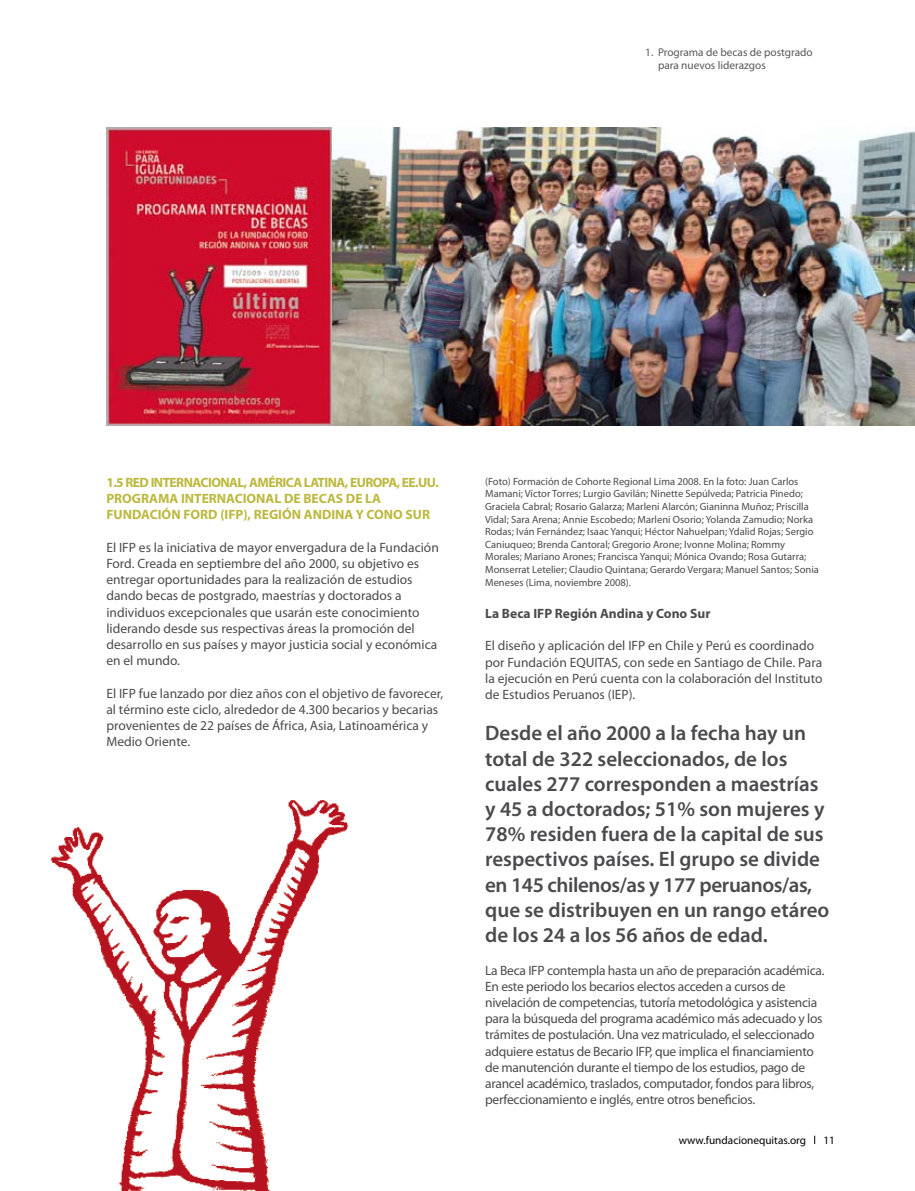
<style>
.page{position:relative;width:915px;height:1191px;background:#fff}
.page>*{position:absolute;margin:0;border:0;box-sizing:border-box;transform-origin:0 0}
.t1{font:600 21px/25.2px "Myriad Pro";color:#4b4b4d}
.t2{font:13.5px/16.2px "Myriad Pro";color:#4b4b4d}
.t3{font:13.5px/16.2px "Myriad Pro";letter-spacing:-.02em;color:#4b4b4d}
.t4{font:700 13.5px/16.2px "Myriad Pro";color:#bcb940}
.t5{font:700 13.5px "Myriad Pro";color:#4b4b4d}
.t6{font:11.25px/13.5px "Myriad Pro";color:#58585a}
.t7{font:11.25px "Myriad Pro";color:#000}
.t8{font:10.5px/12.6px "Myriad Pro";color:#4b4b4d}
</style>
<div class="page">
<img style="left:51px;top:800px;width:298px;height:391px">
<img style="left:106px;top:128px;width:808px;height:297px">
<p class="t6" style="left:657px;top:45px;width:156px;text-indent:-13px">1. Programa de becas de postgrado para nuevos liderazgos</p>
<p class="t4" style="left:106px;top:474px;width:334px">1.5 RED INTERNACIONAL, AMÉRICA LATINA, EUROPA, EE.UU.<br>PROGRAMA INTERNACIONAL DE BECAS DE LA<br>FUNDACIÓN FORD (IFP), REGIÓN ANDINA Y CONO SUR</p>
<p class="t2" style="left:106px;top:539px;width:334px">El IFP es la iniciativa de mayor envergadura de la Fundación Ford. Creada en septiembre del año 2000, su objetivo es entregar oportunidades para la realización de estudios dando becas de postgrado, maestrías y doctorados a individuos excepcionales que usarán este conocimiento liderando desde sus respectivas áreas la promoción del desarrollo en sus países y mayor justicia social y económica en el mundo.</p>
<p class="t2" style="left:106px;top:685px;width:338px">El IFP fue lanzado por diez años con el objetivo de favorecer, al término este ciclo, alrededor de 4.300 becarios y becarias provenientes de 22 países de África, Asia, Latinoamérica y Medio Oriente.</p>
<p class="t8" style="left:485px;top:475px;width:335px">(Foto) Formación de Cohorte Regional Lima 2008. En la foto: Juan Carlos Mamani; Víctor Torres; Lurgio Gavilán; Ninette Sepúlveda; Patricia Pinedo; Graciela Cabral; Rosario Galarza; Marleni Alarcón; Gianinna Muñoz; Priscilla Vidal; Sara Arena; Annie Escobedo; Marleni Osorio; Yolanda Zamudio; Norka Rodas; Iván Fernández; Isaac Yanqui; Héctor Nahuelpan; Ydalid Rojas; Sergio Caniuqueo; Brenda Cantoral; Gregorio Arone; Ivonne Molina; Rommy Morales; Mariano Arones; Francisca Yanqui; Mónica Ovando; Rosa Gutarra; Monserrat Letelier; Claudio Quintana; Gerardo Vergara; Manuel Santos; Sonia Meneses (Lima, noviembre 2008).</p>
<p class="t5" style="left:485px;top:604px;width:227px">La Beca IFP Región Andina y Cono Sur</p>
<p class="t2" style="left:485px;top:637px;width:339px">El diseño y aplicación del IFP en Chile y Perú es coordinado por Fundación EQUITAS, con sede en Santiago de Chile. Para la ejecución en Perú cuenta con la colaboración del Instituto de Estudios Peruanos (IEP).</p>
<p class="t1" style="left:485px;top:720px;width:346px">Desde el año 2000 a la fecha hay un total de 322 seleccionados, de los cuales 277 corresponden a maestrías y 45 a doctorados; 51% son mujeres y 78% residen fuera de la capital de sus respectivos países. El grupo se divide en 145 chilenos/as y 177 peruanos/as, que se distribuyen en un rango etáreo de los 24 a los 56 años de edad.</p>
<p class="t3" style="left:485px;top:961px;width:341px">La Beca IFP contempla hasta un año de preparación académica.<br>En este periodo los becarios electos acceden a cursos de nivelación de competencias, tutoría metodológica y asistencia para la búsqueda del programa académico más adecuado y los trámites de postulación. Una vez matriculado, el seleccionado adquiere estatus de Becario IFP, que implica el financiamiento de manutención durante el tiempo de los estudios, pago de arancel académico, traslados, computador, fondos para libros, perfeccionamiento e inglés, entre otros beneficios.</p>
<p class="t7" style="left:678px;top:1133px;width:129px">www.fundacionequitas.org</p>
<p class="t7" style="left:823px;top:1133px;width:13px">11</p>
</div>
